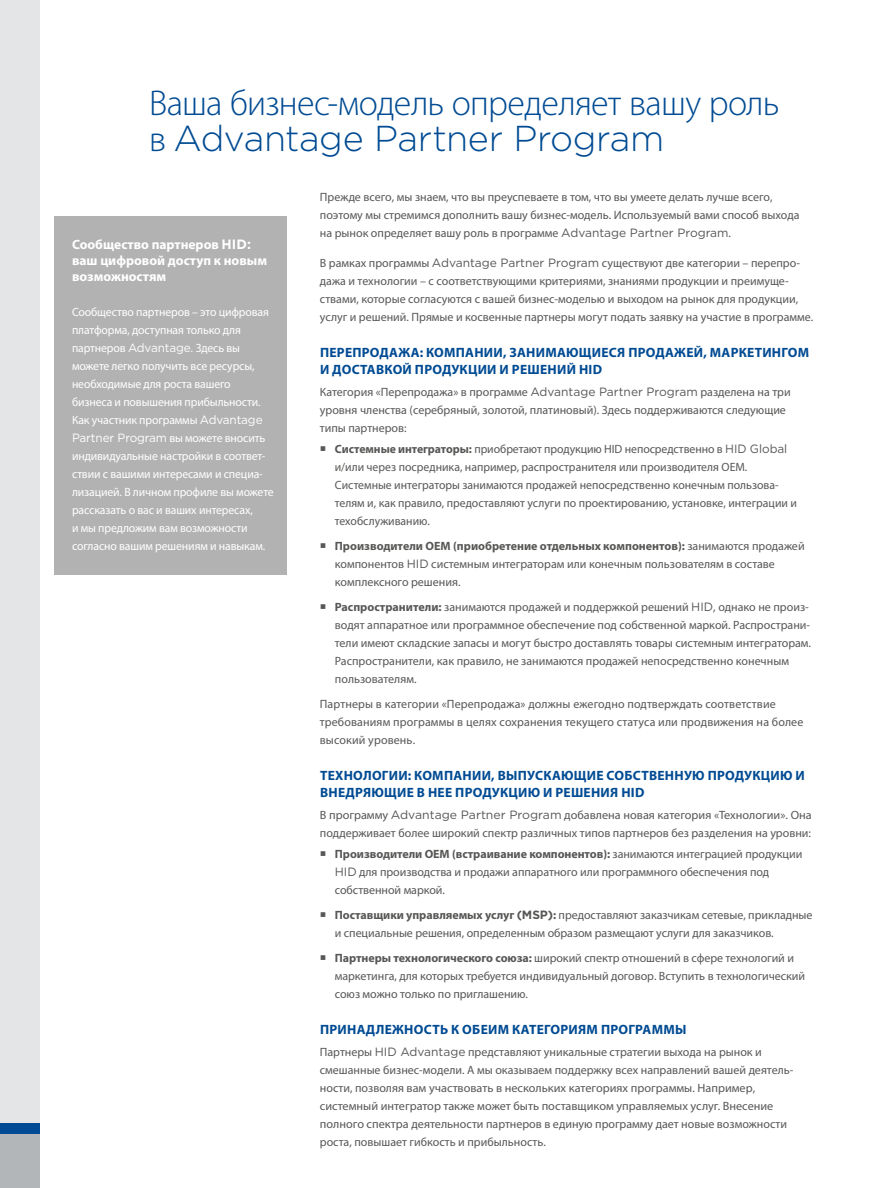
<style>
.page{position:relative;width:891px;height:1188px;background:#fff}
.page>*{position:absolute;margin:0;border:0;box-sizing:border-box;transform-origin:0 0}
.Bullet_lead{font:300 36px/36px "Myriad Pro";letter-spacing:-.02em;color:#004b93}
.Body{font:700 13.5px/17.2px "Myriad Pro";letter-spacing:.02em;color:#004b93}
.t1{font:700 13.5px/16.2px "Myriad Pro";color:#fff}
.Body-2{font:12px/18px "Myriad Pro";color:#575756}
.t2{font:12px/18px "Myriad Pro";letter-spacing:-.01em;color:#fff}
.s1{font-family:"Gotham"}
.s2{font-weight:700}
.s3{font-family:"Gotham";font-weight:700}
</style>
<div class="page">
<div style="left:0;top:0;width:40px;height:1126px;background:#e4e5e6"></div>
<div style="left:0;top:1134px;width:40px;height:54px;background:#b2b6b9"></div>
<div style="left:0;top:1123px;width:40px;height:11px;background:#004b93"></div>
<div style="left:54px;top:217px;width:233px;height:358px;background:#b3b2b2"></div>
<p class="Bullet_lead" style="left:149px;top:86px;width:632px">Ваша бизнес-модель определяет вашу роль в <span class="s1">Advantage Partner Program</span></p>
<p class="t1" style="left:72px;top:236px;width:197px">Сообщество партнеров <span class="s1">HID: </span>ваш цифровой доступ к новым возможностям</p>
<p class="t2" style="left:72px;top:302px;width:203px">Сообщество партнеров – это цифровая платформа, доступная только для партнеров <span class="s1">Advantage.</span> Здесь вы можете легко получить все ресурсы, необходимые для роста вашего бизнеса и повышения прибыльности.<br>Как участник программы <span class="s1">Advantage Partner Program</span> вы можете вносить индивидуальные настройки в соответ&shy;ствии с вашими интересами и специа&shy;лизацией. В личном профиле вы можете рассказать о вас и ваших интересах,<br>и мы предложим вам возможности согласно вашим решениям и навыкам.</p>
<p class="Body-2" style="left:320px;top:188px;width:481px">Прежде всего, мы знаем, что вы преуспеваете в том, что вы умеете делать лучше всего, поэтому мы стремимся дополнить вашу бизнес-модель. Используемый вами способ выхода на рынок определяет вашу роль в программе <span class="s1">Advantage Partner Program</span>.</p>
<p class="Body-2" style="left:320px;top:254px;width:495px">В рамках программы <span class="s1">Advantage Partner Program</span> существуют две категории – перепро&shy;дажа и технологии – с соответствующими критериями, знаниями продукции и преимуще&shy;ствами, которые согласуются с вашей бизнес-моделью и выходом на рынок для продукции, услуг и решений. Прямые и косвенные партнеры могут подать заявку на участие в программе.</p>
<p class="Body" style="left:320px;top:344px;width:491px">ПЕРЕПРОДАЖА: КОМПАНИИ, ЗАНИМАЮЩИЕСЯ ПРОДАЖЕЙ, МАРКЕТИНГОМ<br>И ДОСТАВКОЙ ПРОДУКЦИИ И РЕШЕНИЙ HID</p>
<p class="Body-2" style="left:320px;top:383px;width:472px">Категория «Перепродажа» в программе <span class="s1">Advantage Partner Program</span> разделена на три уровня членства (серебряный, золотой, платиновый). Здесь поддерживаются следующие типы партнеров:</p>
<p class="Body-2" style="left:335px;top:440px;width:464px;text-indent:-15px">○ <span class="s2">Системные интеграторы:</span> приобретают продукцию HID непосредственно в <span class="s1">HID Global </span>и/или через посредника, например, распространителя или производителя ОЕМ.<br>Системные интеграторы занимаются продажей непосредственно конечным пользова&shy;телям и, как правило, предоставляют услуги по проектированию, установке, интеграции и техобслуживанию.</p>
<p class="Body-2" style="left:335px;top:537px;width:471px;text-indent:-15px">○ <span class="s2">Производители OEM (приобретение отдельных компонентов):</span> занимаются продажей компонентов <span class="s1">HID</span> системным интеграторам или конечным пользователям в составе комплексного решения.</p>
<p class="Body-2" style="left:335px;top:598px;width:478px;text-indent:-15px">○ <span class="s2">Распространители:</span> занимаются продажей и поддержкой решений <span class="s1">HID</span>, однако не произ&shy;водят аппаратное или программное обеспечение под собственной маркой. Распространи&shy;тели имеют складские запасы и могут быстро доставлять товары системным интеграторам.<br>Распространители, как правило, не занимаются продажей непосредственно конечным пользователям.</p>
<p class="Body-2" style="left:320px;top:695px;width:485px">Партнеры в категории «Перепродажа» должны ежегодно подтверждать соответствие требованиям программы в целях сохранения текущего статуса или продвижения на более высокий уровень.</p>
<p class="Body" style="left:320px;top:766px;width:486px">ТЕХНОЛОГИИ: КОМПАНИИ, ВЫПУСКАЮЩИЕ СОБСТВЕННУЮ ПРОДУКЦИЮ И<br>ВНЕДРЯЮЩИЕ В НЕЕ ПРОДУКЦИЮ И РЕШЕНИЯ HID</p>
<p class="Body-2" style="left:320px;top:805px;width:493px">В программу <span class="s1">Advantage Partner Program</span> добавлена новая категория «Технологии». Она поддерживает более широкий спектр различных типов партнеров без разделения на уровни:</p>
<p class="Body-2" style="left:335px;top:845px;width:469px;text-indent:-15px">○ <span class="s2">Производители ОЕМ (встраивание компонентов):</span> занимаются интеграцией продукции<br><span class="s1">HID</span> для производства и продажи аппаратного или программного обеспечения под собственной маркой.</p>
<p class="Body-2" style="left:335px;top:906px;width:479px;text-indent:-15px">○ <span class="s2">Поставщики управляемых услуг</span> <span class="s3">(MSP)</span><span class="s2">:</span> предоставляют заказчикам сетевые, прикладные и специальные решения, определенным образом размещают услуги для заказчиков.</p>
<p class="Body-2" style="left:335px;top:948px;width:472px;text-indent:-15px">○ <span class="s2">Партнеры технологического союза:</span> широкий спектр отношений в сфере технологий и маркетинга, для которых требуется индивидуальный договор. Вступить в технологический союз можно только по приглашению.</p>
<p class="Body" style="left:320px;top:1021px;width:368px">ПРИНАДЛЕЖНОСТЬ К ОБЕИМ КАТЕГОРИЯМ ПРОГРАММЫ</p>
<p class="Body-2" style="left:320px;top:1043px;width:475px">Партнеры <span class="s1">HID Advantage</span> представляют уникальные стратегии выхода на рынок и смешанные бизнес-модели. А мы оказываем поддержку всех направлений вашей деятель&shy;ности, позволяя вам участвовать в нескольких категориях программы. Например, системный интегратор также может быть поставщиком управляемых услуг. Внесение полного спектра деятельности партнеров в единую программу дает новые возможности роста, повышает гибкость и прибыльность.</p>
</div>
